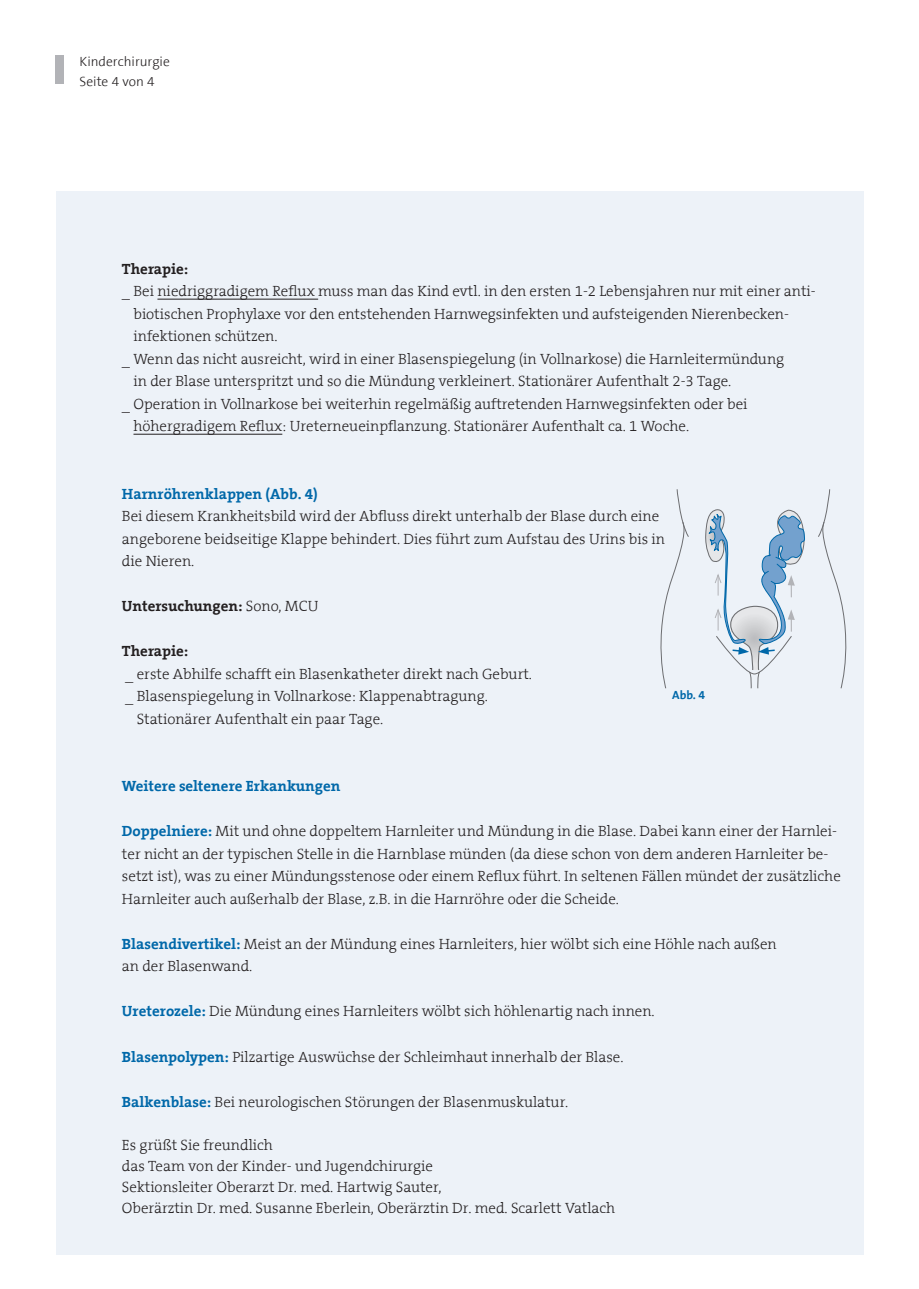
<style>
.page{position:relative;width:919px;height:1289px;background:#fff}
.page>*{position:absolute;margin:0;border:0;box-sizing:border-box;transform-origin:0 0}
.t1{font:300 15px/22.5px "The Serif B3";color:#231f20}
.t2{font:700 15px "The Serif B7";color:#0068a9}
.t3{font:700 15px "The Serif B7";color:#231f20}
.t4{font:300 13.5px/19.5px "The Sans B3";color:#231f20}
.t5{font:700 12px "The Sans B7";color:#0068a9}
.s1{font-family:"The Serif B3";font-weight:300}
.s2{font-family:"The Serif B7";font-weight:700;color:#0068a9}
</style>
<div class="page">
<div style="left:57px;top:191px;width:806px;height:1063px;background:#edf2f8"></div>
<hr style="left:157px;top:299px;width:161px;height:1px;background:#231f20">
<hr style="left:133px;top:434px;width:149px;height:1px;background:#231f20">
<div style="left:55px;top:55px;width:9px;height:29px;background:#b2b3b7"></div>
<svg style="left:660px;top:489px;width:29px;height:199px"></svg>
<svg style="left:818px;top:489px;width:29px;height:199px"></svg>
<svg style="left:705px;top:509px;width:100px;height:179px"></svg>
<p class="t4" style="left:80px;top:53px;width:92px">Kinderchirurgie<br>Seite 4 von 4</p>
<p class="t3" style="left:122px;top:261px;width:68px">Therapie:</p>
<p class="t1" style="left:122px;top:280px;width:695px">_ Bei niedriggradigem Reflux muss man das Kind evtl. in den ersten 1-2 Lebensjahren nur mit einer anti-</p>
<p class="t1" style="left:133px;top:303px;width:657px">biotischen Prophylaxe vor den entstehenden Harnwegsinfekten und aufsteigenden Nierenbecken-</p>
<p class="t1" style="left:133px;top:325px;width:145px">infektionen schützen.</p>
<p class="t1" style="left:133px;top:348px;width:652px;text-indent:-12px">_ Wenn das nicht ausreicht, wird in einer Blasenspiegelung (in Vollnarkose) die Harnleitermündung in der Blase unterspritzt und so die Mündung verkleinert. Stationärer Aufenthalt 2-3 Tage.</p>
<p class="t1" style="left:133px;top:393px;width:615px;text-indent:-12px">_ Operation in Vollnarkose bei weiterhin regelmäßig auftretenden Harnwegsinfekten oder bei höhergradigem Reflux: Ureterneueinpflanzung. Stationärer Aufenthalt ca. 1 Woche.</p>
<p class="t2" style="left:122px;top:486px;width:197px">Harnröhrenklappen (Abb. 4)</p>
<p class="t1" style="left:122px;top:505px;width:544px">Bei diesem Krankheitsbild wird der Abfluss direkt unterhalb der Blase durch eine angeborene beidseitige Klappe behindert. Dies führt zum Aufstau des Urins bis in die Nieren.</p>
<p class="t3" style="left:122px;top:598px;width:198px">Untersuchungen: <span class="s1">Sono, MCU</span></p>
<p class="t3" style="left:122px;top:643px;width:68px">Therapie:</p>
<p class="t1" style="left:125px;top:663px;width:408px">_ erste Abhilfe schafft ein Blasenkatheter direkt nach Geburt.</p>
<p class="t1" style="left:125px;top:685px;width:364px">_ Blasenspiegelung in Vollnarkose: Klappenabtragung.</p>
<p class="t1" style="left:137px;top:708px;width:248px">Stationärer Aufenthalt ein paar Tage.</p>
<p class="t5" style="left:672px;top:689px;width:34px">Abb. 4</p>
<p class="t2" style="left:122px;top:778px;width:220px">Weitere seltenere Erkankungen</p>
<p class="t1" style="left:122px;top:820px;width:720px"><span class="s2">Doppelniere:</span> Mit und ohne doppeltem Harnleiter und Mündung in die Blase. Dabei kann einer der Harnlei&shy;ter nicht an der typischen Stelle in die Harnblase münden (da diese schon von dem anderen Harnleiter be&shy;setzt ist), was zu einer Mündungsstenose oder einem Reflux führt. In seltenen Fällen mündet der zusätzliche Harnleiter auch außerhalb der Blase, z.B. in die Harnröhre oder die Scheide.</p>
<p class="t1" style="left:122px;top:933px;width:656px"><span class="s2">Blasendivertikel:</span> Meist an der Mündung eines Harnleiters, hier wölbt sich eine Höhle nach außen an der Blasenwand.</p>
<p class="t1" style="left:122px;top:1000px;width:534px"><span class="s2">Ureterozele:</span> Die Mündung eines Harnleiters wölbt sich höhlenartig nach innen.</p>
<p class="t1" style="left:122px;top:1045px;width:503px"><span class="s2">Blasenpolypen:</span> Pilzartige Auswüchse der Schleimhaut innerhalb der Blase.</p>
<p class="t1" style="left:122px;top:1090px;width:448px"><span class="s2">Balkenblase:</span> Bei neurologischen Störungen der Blasenmuskulatur.</p>
<p class="t1" style="left:122px;top:1134px;width:152px">Es grüßt Sie freundlich</p>
<p class="t1" style="left:122px;top:1156px;width:321px;line-height:21px">das Team von der Kinder- und Jugendchirurgie<br>Sektionsleiter Oberarzt Dr. med. Hartwig Sauter,</p>
<p class="t1" style="left:122px;top:1197px;width:494px">Oberärztin Dr. med. Susanne Eberlein, Oberärztin Dr. med. Scarlett Vatlach</p>
</div>
